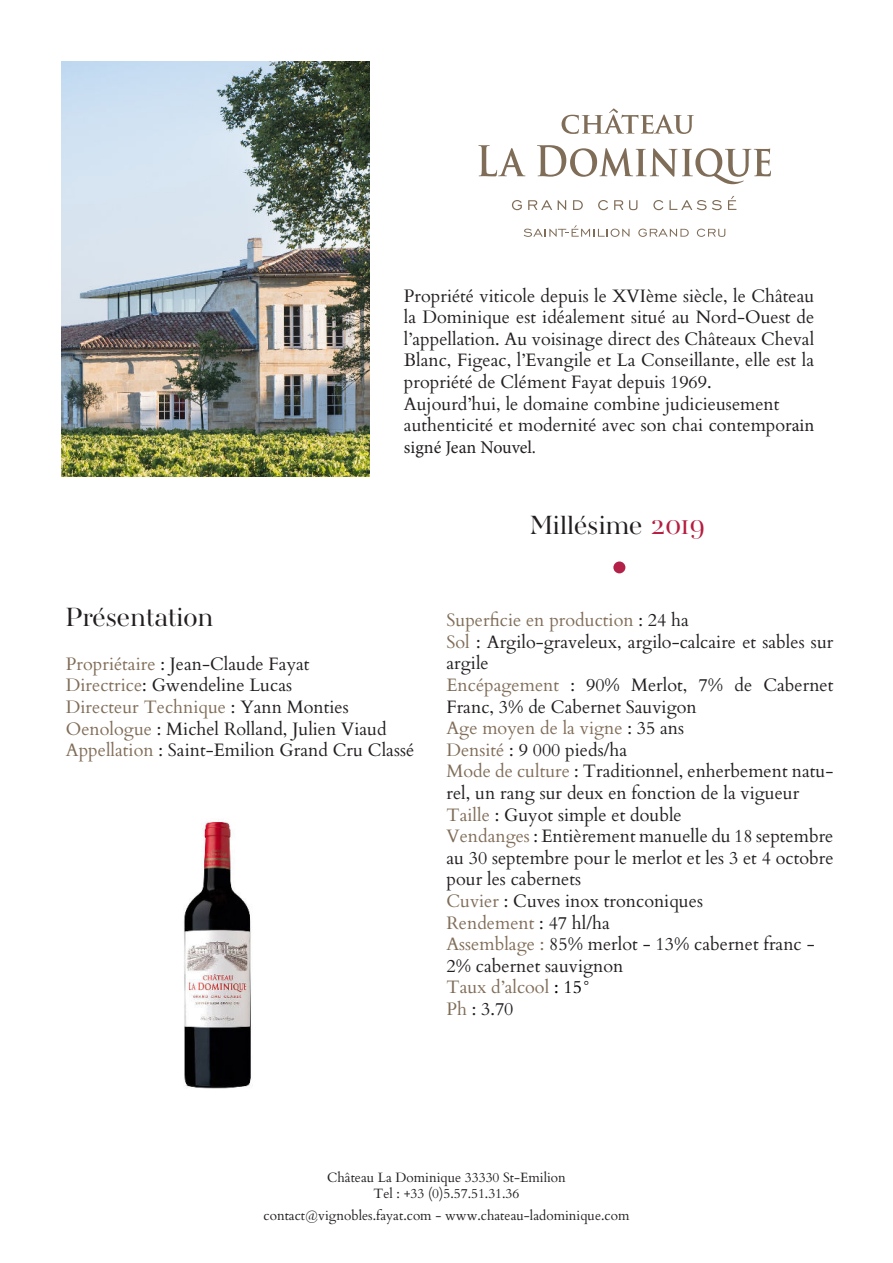
<style>
.page{position:relative;width:893px;height:1263px;background:#fff}
.page>*{position:absolute;margin:0;border:0;box-sizing:border-box;transform-origin:0 0}
.t1{font:27px "AW Conqueror Std Didot";color:#231f20}
.t2{font:18px/21.6px "Cardo";color:#231f20}
.t3{font:18px "Minion Pro";letter-spacing:-.005em;color:#231f20}
.t4{font:13.5px/16.2px "Cardo";color:#231f20;text-align:center}
.s1{font-family:"Minion Pro"}
.s2{color:#806d58}
.s3{color:#b51e40}
.s4{color:#000001}
</style>
<div class="page">
<img style="left:62px;top:62px;width:308px;height:414px">
<img style="left:184px;top:820px;width:67px;height:269px">
<svg style="left:478px;top:145px;width:47px;height:31px"></svg>
<svg style="left:537px;top:145px;width:234px;height:39px"></svg>
<svg style="left:562px;top:108px;width:132px;height:26px"></svg>
<svg style="left:512px;top:200px;width:10px;height:10px"></svg>
<svg style="left:528px;top:200px;width:24px;height:10px"></svg>
<svg style="left:558px;top:200px;width:8px;height:10px"></svg>
<svg style="left:573px;top:200px;width:10px;height:10px"></svg>
<svg style="left:598px;top:200px;width:10px;height:10px"></svg>
<svg style="left:614px;top:200px;width:9px;height:10px"></svg>
<svg style="left:629px;top:200px;width:8px;height:10px"></svg>
<svg style="left:653px;top:200px;width:10px;height:10px"></svg>
<svg style="left:669px;top:200px;width:53px;height:10px"></svg>
<svg style="left:728px;top:196px;width:8px;height:14px"></svg>
<svg style="left:524px;top:225px;width:105px;height:12px"></svg>
<svg style="left:638px;top:229px;width:51px;height:8px"></svg>
<svg style="left:697px;top:229px;width:28px;height:8px"></svg>
<div style="left:613px;top:561px;width:12px;height:12px;background:#b42148;border-radius:50%"></div>
<p class="t2" style="left:404px;top:286px;width:412px">Propriété viticole depuis le XVIème siècle, le Château la Dominique est idéalement situé au Nord-Ouest de l’appellation. Au voisinage direct des Châteaux Cheval Blanc, Figeac, l’Evangile et La Conseillante, elle est la propriété de Clément Fayat depuis 1969.<br>Aujourd’hui, le domaine combine judicieusement authenticité et modernité avec son chai contempo<span class="s1">rain</span></p>
<p class="t3" style="left:404px;top:440px;width:134px">signé Jean Nouvel.</p>
<h1 class="t1" style="left:66px;top:608px;width:149px">Présentation</h1>
<p class="t2" style="left:66px;top:654px;width:350px"><span class="s2">Propriétaire</span> : Jean-Claude Fayat<br><span class="s2">Directrice</span>: Gwendeline Lucas<br><span class="s2">Directeur Technique</span> : Yann Monties <span class="s2">Oenologue</span> : Michel Rolland, Julien Viaud <span class="s2">Appellation</span> : Saint-Emilion Grand Cru Classé</p>
<h1 class="t1" style="left:530px;top:516px;width:177px">Millésime <span class="s3">2019</span></h1>
<p class="t2" style="left:446px;top:610px;width:388px"><span class="s2">Superficie en production</span> : 24 ha<br><span class="s2">Sol</span> : Argilo-graveleux, argilo-calcaire et sables sur argile<br><span class="s2">Encépagement</span> : 90% Merlot, 7% de Cabernet<br>Franc, 3% de Cabernet Sauvigon<br><span class="s2">Age moyen de la vigne</span> : 35 ans<br><span class="s2">Densité</span> : 9 000 pieds/ha<br><span class="s2">Mode de culture</span> : Traditionnel, enherbement natu&shy;rel, un rang sur deux en fonction de la vigueur<br><span class="s2">Taille</span> : Guyot simple et double<br><span class="s2">Vendanges</span> : Entièrement manuelle du 18 septembre au 30 septembre pour le merlot et les 3 et 4 octobre pour les cabernets<br><span class="s2">Cuvier</span> : Cuves inox tronconiques<br><span class="s2">Rendement</span> : 47 hl/ha<br><span class="s2">Assemblage :</span> 85% merlot - 13% cabernet franc -<br>2% cabernet sauvignon<br><span class="s2">Taux d’alcool</span> <span class="s4">: 15°<br></span><span class="s2">Ph</span> : 3.70</p>
<p class="t4" style="left:327px;top:1170px;width:240px">Château La Dominique 33330 St-Emilion<br>Tel : +33 (0)5.57.51.31.36</p>
<p class="t4" style="left:264px;top:1208px;width:367px">contact@vignobles.fayat.com - www.chateau-ladominique.com</p>
</div>
